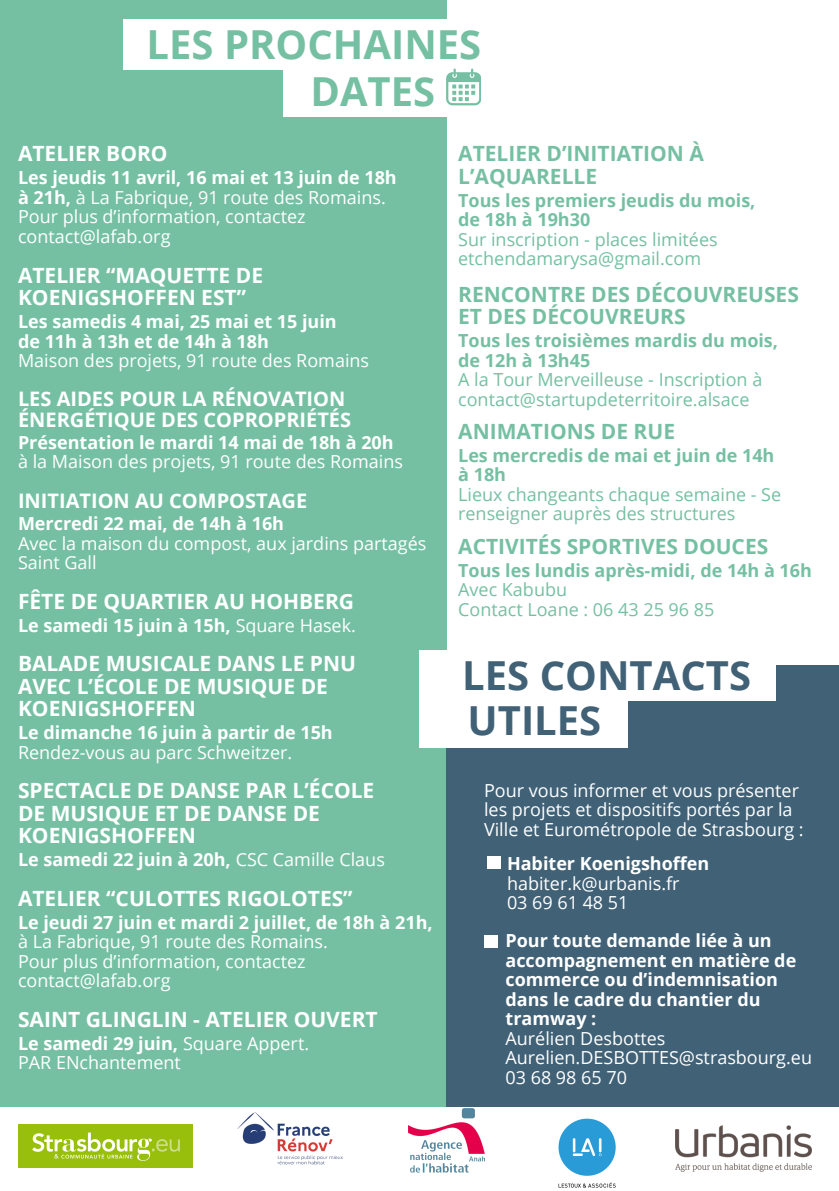
<style>
.page{position:relative;width:839px;height:1191px;background:#fff}
.page>*{position:absolute;margin:0;border:0;box-sizing:border-box;transform-origin:0 0}
.t1{font:700 40px "Open Sans";color:#75c0a3}
.t2{font:700 40px "Open Sans";color:#406176}
.t3{font:700 21px/22.4px "Open Sans";color:#fff}
.t4{font:700 21px/22.4px "Open Sans";color:#75c0a3}
.t5{font:700 20px/21px "Open Sans";color:#fff}
.t6{font:18px/19.6px "Open Sans";color:#fff}
.t7{font:700 18px/19.4px "Open Sans";color:#fff}
.t8{font:18px/19.6px "Open Sans";color:#75c0a3}
.t9{font:700 18px/19.6px "Open Sans";color:#75c0a3}
.s1{font-weight:700}
.s2{font-weight:400}
</style>
<div class="page">
<img style="left:18px;top:1124px;width:174px;height:44px">
<img style="left:237px;top:1112px;width:106px;height:53px">
<img style="left:409px;top:1108px;width:75px;height:65px">
<div style="left:0;top:0;width:446px;height:1107px;background:#75c0a3"></div>
<img style="left:537px;top:1106px;width:99px;height:82px">
<img style="left:675px;top:1125px;width:136px;height:47px">
<div style="left:446px;top:665px;width:392px;height:441px;background:#406176"></div>
<div style="left:124px;top:19px;width:373px;height:51px;background:#fff"></div>
<div style="left:284px;top:66px;width:213px;height:51px;background:#fff"></div>
<div style="left:420px;top:651px;width:356px;height:50px;background:#fff"></div>
<div style="left:420px;top:697px;width:208px;height:51px;background:#fff"></div>
<div style="left:487px;top:856px;width:13px;height:13px;background:#fff"></div>
<div style="left:484px;top:935px;width:13px;height:13px;background:#fff"></div>
<svg style="left:446px;top:69px;width:34px;height:36px"></svg>
<h2 class="t1" style="left:146px;top:16px;width:336px">LES PROCHAINES</h2>
<h2 class="t1" style="left:310px;top:63px;width:126px">DATES</h2>
<h2 class="t3" style="left:18px;top:142px;width:151px">ATELIER BORO</h2>
<p class="t7" style="left:18px;top:167px;width:380px">Les jeudis 11 avril, 16 mai et 13 juin de 18h</p>
<p class="t6" style="left:18px;top:187px;width:369px"><span class="s1">à 21h,</span> à La Fabrique, 91 route des Romains.</p>
<h2 class="t6" style="left:18px;top:206px;width:289px">Pour plus d’information, contactez contact@lafab.org</h2>
<p class="t3" style="left:18px;top:263px;width:246px">ATELIER “MAQUETTE DE<br>KOENIGSHOFFEN EST”</p>
<p class="t7" style="left:18px;top:311px;width:320px">Les samedis 4 mai, 25 mai et 15 juin</p>
<p class="t7" style="left:18px;top:331px;width:252px">de 11h à 13h et de 14h à 18h</p>
<p class="t6" style="left:18px;top:350px;width:353px">Maison des projets, 91 route des Romains</p>
<p class="t5" style="left:18px;top:388px;width:334px">LES AIDES POUR LA RÉNOVATION<br>ÉNERGÉTIQUE DES COPROPRIÉTÉS</p>
<h2 class="t7" style="left:18px;top:432px;width:377px">Présentation le mardi 14 mai de 18h à 20h</h2>
<p class="t6" style="left:18px;top:451px;width:386px">à la Maison des projets, 91 route des Romains</p>
<p class="t5" style="left:18px;top:489px;width:291px">INITIATION AU COMPOSTAGE</p>
<p class="t7" style="left:18px;top:513px;width:267px">Mercredi 22 mai, de 14h à 16h</p>
<p class="t6" style="left:18px;top:533px;width:410px">Avec la maison du compost, aux jardins partagés<br>Saint Gall</p>
<p class="t3" style="left:18px;top:590px;width:337px">FÊTE DE QUARTIER AU HOHBERG</p>
<h2 class="t7" style="left:18px;top:615px;width:339px">Le samedi 15 juin à 15h, <span class="s2">Square Hasek.</span></h2>
<p class="t3" style="left:18px;top:652px;width:339px">BALADE MUSICALE DANS LE PNU<br>AVEC L’ÉCOLE DE MUSIQUE DE<br>KOENIGSHOFFEN</p>
<p class="t7" style="left:18px;top:723px;width:316px">Le dimanche 16 juin à partir de 15h</p>
<p class="t6" style="left:18px;top:742px;width:276px">Rendez-vous au parc Schweitzer.</p>
<p class="t3" style="left:18px;top:779px;width:358px">SPECTACLE DE DANSE PAR L’ÉCOLE<br>DE MUSIQUE ET DE DANSE DE<br>KOENIGSHOFFEN</p>
<h1 class="t7" style="left:18px;top:850px;width:368px">Le samedi 22 juin à 20h, <span class="s2">CSC Camille Claus</span></h1>
<p class="t3" style="left:18px;top:886px;width:336px">ATELIER “CULOTTES RIGOLOTES”</p>
<p class="t7" style="left:18px;top:912px;width:416px">Le jeudi 27 juin et mardi 2 juillet, de 18h à 21h,</p>
<h2 class="t6" style="left:18px;top:931px;width:311px">à La Fabrique, 91 route des Romains.</h2>
<p class="t6" style="left:18px;top:951px;width:289px">Pour plus d’information, contactez contact@lafab.org</p>
<p class="t3" style="left:18px;top:1007px;width:361px">SAINT GLINGLIN - ATELIER OUVERT</p>
<h2 class="t7" style="left:18px;top:1033px;width:292px">Le samedi 29 juin, <span class="s2">Square Appert.</span></h2>
<p class="t6" style="left:18px;top:1052px;width:164px">PAR ENchantement</p>
<p class="t4" style="left:458px;top:142px;width:247px">ATELIER D’INITIATION À<br>L’AQUARELLE</p>
<h1 class="t9" style="left:458px;top:190px;width:299px">Tous les premiers jeudis du mois, de 18h à 19h30</h1>
<p class="t8" style="left:458px;top:229px;width:261px">Sur inscription - places limitées</p>
<p class="t8" style="left:458px;top:248px;width:244px">etchendamarysa@gmail.com</p>
<p class="t4" style="left:458px;top:282px;width:342px">RENCONTRE DES DÉCOUVREUSES<br>ET DES DÉCOUVREURS</p>
<p class="t9" style="left:458px;top:330px;width:321px">Tous les troisièmes mardis du mois, de 12h à 13h45</p>
<p class="t8" style="left:458px;top:369px;width:305px">A la Tour Merveilleuse - Inscription à contact@startupdeterritoire.alsace</p>
<p class="t4" style="left:458px;top:420px;width:218px">ANIMATIONS DE RUE</p>
<p class="t9" style="left:458px;top:445px;width:318px">Les mercredis de mai et juin de 14h à 18h</p>
<p class="t8" style="left:458px;top:484px;width:324px">Lieux changeants chaque semaine - Se renseigner auprès des structures</p>
<p class="t4" style="left:458px;top:534px;width:311px">ACTIVITÉS SPORTIVES DOUCES</p>
<p class="t9" style="left:458px;top:560px;width:355px">Tous les lundis après-midi, de 14h à 16h</p>
<p class="t8" style="left:458px;top:579px;width:110px">Avec Kabubu</p>
<p class="t8" style="left:458px;top:599px;width:258px">Contact Loane : 06 43 25 96 85</p>
<h2 class="t2" style="left:462px;top:647px;width:290px">LES CONTACTS</h2>
<h2 class="t2" style="left:467px;top:692px;width:135px">UTILES</h2>
<h1 class="t6" style="left:484px;top:780px;width:321px">Pour vous informer et vous présenter les projets et dispositifs portés par la<br>Ville et Eurométropole de Strasbourg :</h1>
<h1 class="t7" style="left:507px;top:854px;width:204px">Habiter Koenigshoffen</h1>
<p class="t6" style="left:507px;top:873px;width:174px">habiter.k@urbanis.fr</p>
<h2 class="t6" style="left:507px;top:893px;width:123px">03 69 61 48 51</h2>
<p class="t7" style="left:505px;top:930px;width:292px">Pour toute demande liée à un accompagnement en matière de commerce ou d’indemnisation dans le cadre du chantier du tramway :</p>
<p class="t6" style="left:505px;top:1028px;width:161px">Aurélien Desbottes</p>
<p class="t6" style="left:505px;top:1047px;width:308px">Aurelien.DESBOTTES@strasbourg.eu</p>
<p class="t6" style="left:505px;top:1067px;width:123px">03 68 98 65 70</p>
</div>
